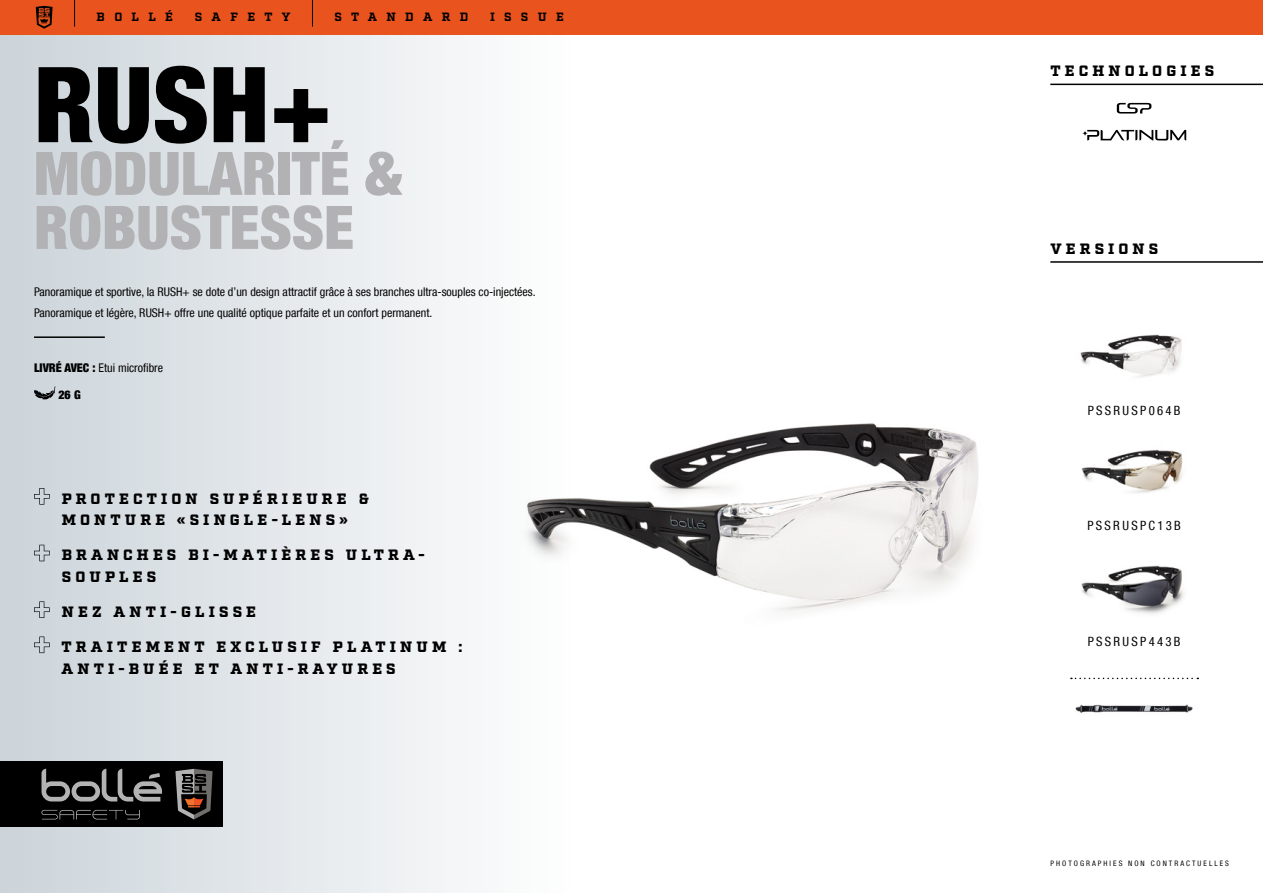
<style>
.page{position:relative;width:1263px;height:893px;background:#fff}
.page>*{position:absolute;margin:0;border:0;box-sizing:border-box;transform-origin:0 0}
.t1{font:900 condensed 105px "Helvetica Neue LT Com";color:#000}
.t2{font:900 condensed 60px/54px "Helvetica Neue LT Com";color:#b2b1b3}
.t3{font:900 15px/21.6px "Factoria";letter-spacing:.28em;color:#000}
.t4{font:condensed 12.75px "Helvetica Neue LT Com";letter-spacing:.18em;color:#000}
.t5{font:condensed 12px/21px "Helvetica Neue LT Com";color:#000}
.t6{font:700 12px "Factoria";letter-spacing:.78em;color:#000}
.t7{font:900 condensed 12px "Helvetica Neue LT Com";color:#000}
.t8{font:condensed 7.5px "Helvetica Neue LT Com";letter-spacing:.27em;color:#000}
.s1{font-weight:900}
</style>
<div class="page">
<div style="left:0;top:0;width:1263px;height:893px;background:linear-gradient(to right,#dbe0e4,#fff)"></div>
<div style="left:0;top:761px;width:222px;height:66px;background:#000"></div>
<svg style="left:41px;top:810px;width:99px;height:9px"></svg>
<svg style="left:42px;top:769px;width:120px;height:32px"></svg>
<svg style="left:175px;top:769px;width:38px;height:50px"></svg>
<div style="left:0;top:0;width:1263px;height:34px;background:#e9531d"></div>
<svg style="left:36px;top:6px;width:17px;height:23px"></svg>
<svg style="left:74px;top:0;width:1px;height:27px"></svg>
<svg style="left:312px;top:0;width:1px;height:27px"></svg>
<svg style="left:1117px;top:103px;width:34px;height:11px"></svg>
<svg style="left:1082px;top:130px;width:104px;height:11px"></svg>
<img style="left:1071px;top:323px;width:126px;height:64px">
<img style="left:1071px;top:439px;width:126px;height:63px">
<img style="left:1071px;top:555px;width:126px;height:63px">
<svg style="left:1071px;top:678px;width:127px;height:1px"></svg>
<img style="left:1071px;top:699px;width:126px;height:21px">
<img style="left:479px;top:370px;width:571px;height:286px">
<svg style="left:34px;top:488px;width:16px;height:17px"></svg>
<svg style="left:34px;top:545px;width:16px;height:16px"></svg>
<svg style="left:34px;top:601px;width:16px;height:17px"></svg>
<svg style="left:34px;top:636px;width:16px;height:17px"></svg>
<hr style="left:34px;top:336px;width:71px;height:2px;background:#000">
<svg style="left:34px;top:386px;width:21px;height:14px"></svg>
<hr style="left:1050px;top:261px;width:213px;height:2px;background:#000">
<hr style="left:1050px;top:84px;width:213px;height:1px;background:#000">
<p class="t6" style="left:97px;top:10px;width:78px">BOLLÉ</p>
<p class="t6" style="left:195px;top:10px;width:97px">SAFETY</p>
<p class="t6" style="left:335px;top:10px;width:135px">STANDARD</p>
<p class="t6" style="left:490px;top:10px;width:75px">ISSUE</p>
<h1 class="t1" style="left:34px;top:42px;width:300px">RUSH+</h1>
<h2 class="t2" style="left:34px;top:146px;width:369px">MODULARITÉ &amp;<br>ROBUSTESSE</h2>
<p class="t5" style="left:34px;top:281px;width:503px">Panoramique et sportive, la RUSH+ se dote d’un design attractif grâce à ses branches ultra-souples co-injectées.<br>Panoramique et légère, RUSH+ offre une qualité optique parfaite et un confort permanent.</p>
<p class="t5" style="left:34px;top:358px;width:131px"><span class="s1">LIVRÉ AVEC :</span> Etui microfibre</p>
<p class="t7" style="left:58px;top:388px;width:24px">26 G</p>
<p class="t3" style="left:62px;top:488px;width:309px">PROTECTION SUPÉRIEURE &amp;<br>MONTURE «SINGLE-LENS»</p>
<p class="t3" style="left:62px;top:545px;width:365px">BRANCHES BI-MATIÈRES ULTRA-<br>SOUPLES</p>
<p class="t3" style="left:62px;top:602px;width:196px">NEZ ANTI-GLISSE</p>
<p class="t3" style="left:61px;top:637px;width:403px">TRAITEMENT EXCLUSIF PLATINUM :<br>ANTI-BUÉE ET ANTI-RAYURES</p>
<p class="t3" style="left:1050px;top:61px;width:165px">TECHNOLOGIES</p>
<p class="t3" style="left:1050px;top:238px;width:109px">VERSIONS</p>
<p class="t4" style="left:1088px;top:402px;width:94px">PSSRUSP064B</p>
<p class="t4" style="left:1087px;top:518px;width:95px">PSSRUSPC13B</p>
<p class="t4" style="left:1088px;top:634px;width:94px">PSSRUSP443B</p>
<p class="t8" style="left:1050px;top:859px;width:180px">PHOTOGRAPHIES NON CONTRACTUELLES</p>
</div>
